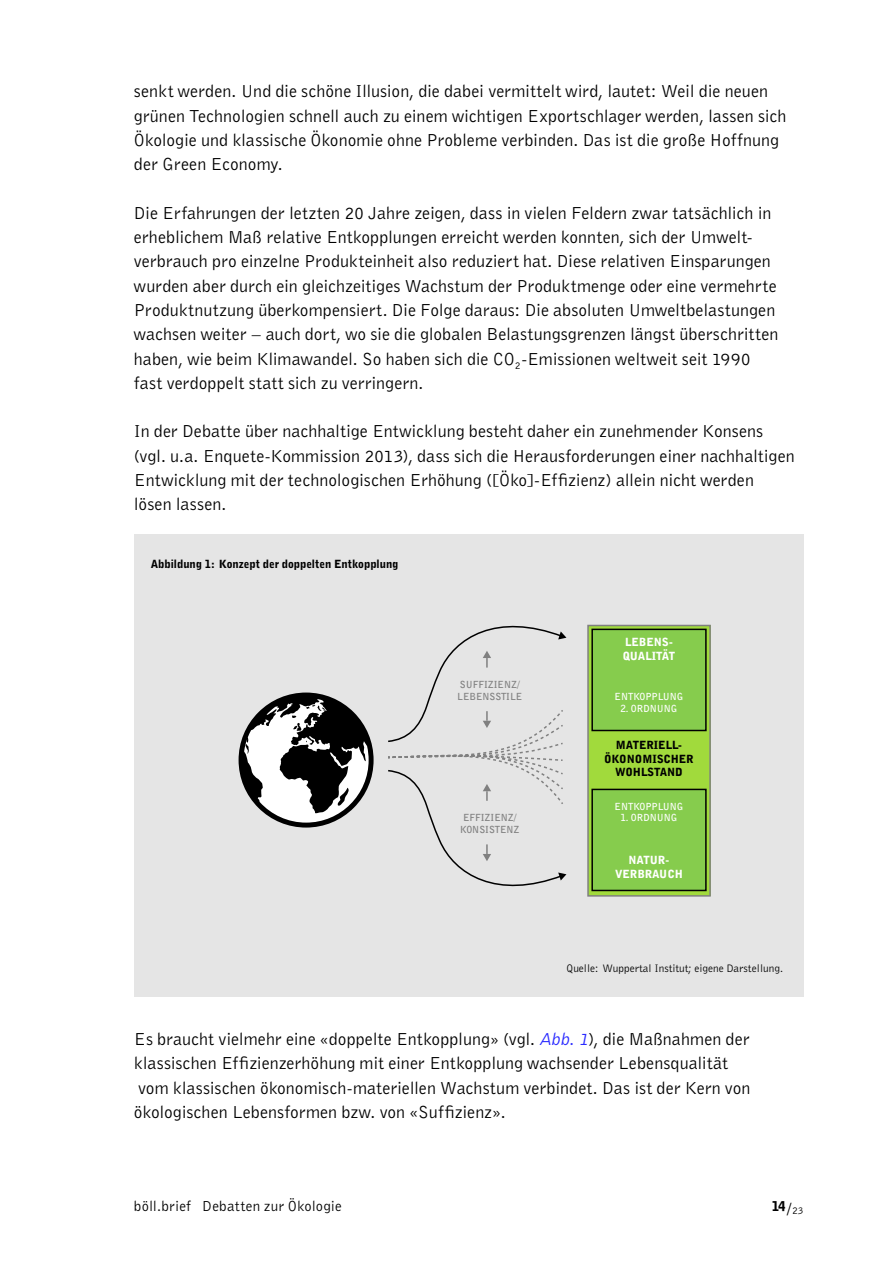
<style>
.page{position:relative;width:893px;height:1263px;background:#fff}
.page>*{position:absolute;margin:0;border:0;box-sizing:border-box;transform-origin:0 0}
.böll_brief_E-PAPER_2018_Inhalts-Seiten_F{font:18px/24.3px "Bell Gothic";color:#000}
.t1{font:15px "Bell Gothic";letter-spacing:.01em;color:#000}
.t2{font:900 13.5px "Bell Gothic";color:#000}
.t3{font:11.25px/13.5px "Bell Gothic Black 2";color:#000;text-align:center}
.t4{font:11.25px "Bell Gothic Roman 2";color:#000}
.t5{font:11.25px/13.5px "Bell Gothic Black 2";color:#fff}
.t6{font:700 9.75px/11.7px "Bell Gothic";color:#808080;text-align:center}
.t7{font:700 9.75px "Bell Gothic";color:#fff}
.s1{font-style:italic;color:#2a2aff}
.s2{font-size:15px}
</style>
<div class="page">
<div style="left:134px;top:534px;width:669px;height:463px;background:#e5e5e5"></div>
<svg style="left:239px;top:692px;width:135px;height:135px"></svg>
<div style="left:588px;top:625px;width:122px;height:271px;background:#a1da3c"></div>
<div style="left:587px;top:625px;width:124px;height:272px;border:2px solid #808080"></div>
<div style="left:592px;top:629px;width:114px;height:101px;background:#86cc4d"></div>
<div style="left:591px;top:629px;width:116px;height:102px;border:2px solid #000"></div>
<div style="left:592px;top:789px;width:114px;height:101px;background:#86cc4d"></div>
<div style="left:591px;top:789px;width:116px;height:102px;border:2px solid #000"></div>
<svg style="left:388px;top:625px;width:178px;height:262px"></svg>
<p class="böll_brief_E-PAPER_2018_Inhalts-Seiten_F" style="left:134px;top:79px;width:654px">senkt werden. Und die schöne Illusion, die dabei vermittelt wird, lautet: Weil die neuen grünen Technologien schnell auch zu einem wichtigen Exportschlager werden, lassen sich Ökologie und klassische Ökonomie ohne Probleme verbinden. Das ist die große Hoffnung der Green Economy.</p>
<p class="böll_brief_E-PAPER_2018_Inhalts-Seiten_F" style="left:134px;top:200px;width:646px">Die Erfahrungen der letzten 20 Jahre zeigen, dass in vielen Feldern zwar tatsächlich in erheblichem Maß relative Entkopplungen erreicht werden konnten, sich der Umwelt&shy;verbrauch pro einzelne Produkteinheit also reduziert hat. Diese relativen Einsparungen wurden aber durch ein gleichzeitiges Wachstum der Produktmenge oder eine vermehrte Produktnutzung überkompensiert. Die Folge daraus: Die absoluten Umweltbelastungen wachsen weiter – auch dort, wo sie die globalen Belastungsgrenzen längst überschritten haben, wie beim Klimawandel. So haben sich die CO<sub>2</sub>-Emissionen weltweit seit 1990 fast verdoppelt statt sich zu verringern.</p>
<p class="böll_brief_E-PAPER_2018_Inhalts-Seiten_F" style="left:134px;top:419px;width:662px">In der Debatte über nachhaltige Entwicklung besteht daher ein zunehmender Konsens (vgl. u.a. Enquete-Kommission 2013), dass sich die Herausforderungen einer nachhaltigen Entwicklung mit der technologischen Erhöhung ([Öko]-Effizienz) allein nicht werden lösen lassen.</p>
<p class="t3" style="left:151px;top:557px;width:249px">Abbildung 1: Konzept der doppelten Entkopplung</p>
<p class="t6" style="left:457px;top:678px;width:67px;text-align:left">SUFFIZIENZ/<br>LEBENSSTILE</p>
<p class="t6" style="left:460px;top:812px;width:61px">EFFIZIENZ/<br>KONSISTENZ</p>
<p class="t5" style="left:623px;top:636px;width:54px">LEBENS-<br>QUALITÄT</p>
<p class="t7" style="left:614px;top:690px;width:70px">ENTKOPPLUNG</p>
<p class="t7" style="left:620px;top:702px;width:58px">2. ORDNUNG</p>
<p class="t3" style="left:604px;top:738px;width:91px">MATERIELL-<br>ÖKONOMISCHER<br>WOHLSTAND</p>
<p class="t7" style="left:614px;top:799px;width:70px">ENTKOPPLUNG</p>
<p class="t7" style="left:620px;top:811px;width:58px">1. ORDNUNG</p>
<p class="t5" style="left:615px;top:854px;width:69px;text-align:center">NATUR-<br>VERBRAUCH</p>
<p class="t4" style="left:566px;top:961px;width:218px">Quelle: Wuppertal Institut; eigene Darstellung.</p>
<p class="böll_brief_E-PAPER_2018_Inhalts-Seiten_F" style="left:134px;top:1026px;width:618px">Es braucht vielmehr eine «doppelte Entkopplung» (vgl. <span class="s1">Abb. 1</span>), die Maßnahmen der klassischen Effizienzerhöhung mit einer Entkopplung wachsender Lebensqualität vom klassischen ökonomisch-materiellen Wachstum verbindet. Das ist der Kern von ökologischen Lebensformen bzw. von «Suffizienz».</p>
<p class="t1" style="left:134px;top:1196px;width:209px">böll.brief Debatten zur Ökologie</p>
<p class="t2" style="left:772px;top:1197px;width:33px">14<span class="s2">/</span><sub>23</sub></p>
</div>
